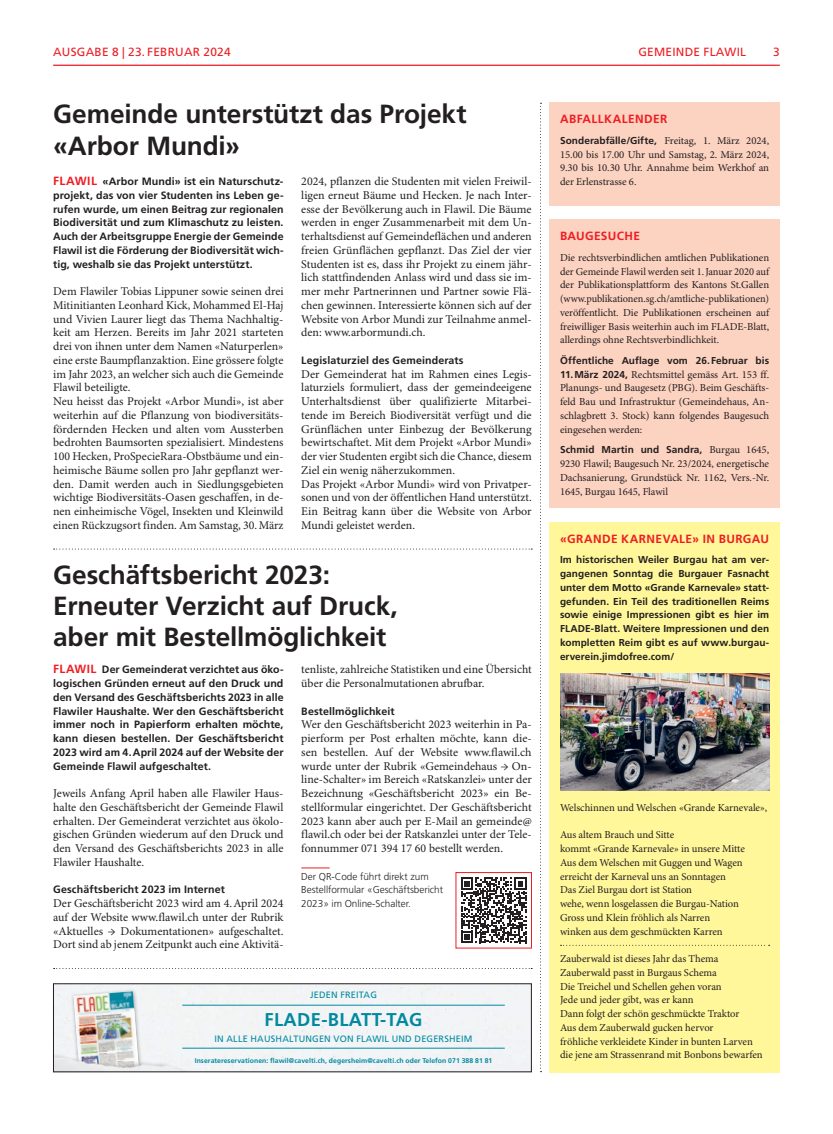
<style>
.page{position:relative;width:833px;height:1134px;background:#fff}
.page>*{position:absolute;margin:0;border:0;box-sizing:border-box;transform-origin:0 0}
.t1{font:700 26.25px/31.2px "Frutiger LT Std";letter-spacing:-.005em;color:#231f20}
.t2{font:700 18.5px "Frutiger LT Std";letter-spacing:.02em;color:#0289a0}
.t3{font:11.88px/13.8px "Minion Pro";color:#231f20;text-align:justify}
.t4{font:700 11.88px "Frutiger LT Std";letter-spacing:.035em;color:#ee1d23}
.t5{font:11.88px "Frutiger LT Std";letter-spacing:.02em;color:#ee1d23}
.t6{font:10.62px/13.8px "Minion Pro";letter-spacing:-.005em;color:#231f20;text-align:justify}
.t7{font:700 10.62px/13.8px "Frutiger LT Std";letter-spacing:.005em;color:#231f20;text-align:justify}
.t8{font:700 10px/13.8px "Frutiger LT Std";letter-spacing:.005em;color:#231f20;text-align:justify}
.t9{font:300 10px/13.8px "Frutiger LT Std";letter-spacing:-.005em;color:#231f20}
.t10{font:9.25px "Frutiger LT Std";letter-spacing:.02em;color:#0289a0}
.t11{font:700 6.88px "Frutiger LT Std";letter-spacing:.01em;color:#0289a0}
.s1{font-size:11.88px;color:#ee1d23}
.s2{font-family:"Minion Pro";font-weight:400;font-size:10.62px}
.s3{font-family:"Frutiger LT Std";font-weight:700;font-size:10px}
</style>
<div class="page">
<hr style="left:53px;top:65px;width:727px;height:1px;background:#ee1d23">
<svg style="left:540px;top:103px;width:1px;height:969px"></svg>
<svg style="left:54px;top:968px;width:478px;height:1px"></svg>
<svg style="left:54px;top:548px;width:478px;height:1px"></svg>
<div style="left:70px;top:988px;width:73px;height:84px;background:#231f20;opacity:.4"></div>
<img style="left:74px;top:991px;width:65px;height:46px">
<img style="left:55px;top:1037px;width:169px;height:33px">
<hr style="left:182px;top:1005px;width:323px;height:1px;background:#0289a0">
<hr style="left:182px;top:1048px;width:323px;height:1px;background:#0289a0">
<div style="left:53px;top:983px;width:478px;height:89px;border:1px solid #231f20"></div>
<svg style="left:301px;top:868px;width:29px;height:1px"></svg>
<div style="left:549px;top:103px;width:231px;height:103px;background:#fcd2c0"></div>
<div style="left:549px;top:219px;width:231px;height:289px;background:#fcd2c0"></div>
<div style="left:549px;top:522px;width:231px;height:550px;background:#fff79a"></div>
<svg style="left:560px;top:945px;width:209px;height:1px"></svg>
<svg style="left:461px;top:877px;width:65px;height:66px"></svg>
<div style="left:455px;top:872px;width:77px;height:76px;border:1px solid #ee1d23"></div>
<img style="left:560px;top:673px;width:209px;height:117px">
<p class="t5" style="left:53px;top:45px;width:18px">AUSGABE</p>
<p class="t5" style="left:112px;top:45px;width:50px">8 | 23. FEBRUAR</p>
<p class="t5" style="left:204px;top:45px;width:29px">2024</p>
<p class="t5" style="left:638px;top:45px;width:109px">GEMEINDE FLAWIL</p>
<p class="t5" style="left:773px;top:45px;width:8px">3</p>
<h1 class="t1" style="left:53px;top:99px;width:415px">Gemeinde unterstützt das Projekt «Arbor Mundi»</h1>
<p class="t7" style="left:53px;top:175px;width:232px"><span class="s1">FLAWIL</span> «Arbor Mundi» ist ein Naturschutz&shy;projekt, das von vier Studenten ins Leben ge&shy;rufen wurde, um einen Beitrag zur regionalen Biodiversität und zum Klimaschutz zu leisten.<br>Auch der Arbeitsgruppe Energie der Gemeinde Flawil ist die Förderung der Biodiversität wich&shy;tig, weshalb sie das Projekt unterstützt.</p>
<p class="t3" style="left:53px;top:285px;width:232px;text-align:left">Dem Flawiler Tobias Lippuner sowie seinen drei Mitinitianten Leonhard Kick, Mohammed El-Haj und Vivien Laurer liegt das Thema Nachhaltig&shy;keit am Herzen. Bereits im Jahr 2021 starteten drei von ihnen unter dem Namen «Naturperlen» eine erste Baumpflanzaktion. Eine grössere folgte im Jahr 2023, an welcher sich auch die Gemeinde Flawil beteiligte.<br>Neu heisst das Projekt «Arbor Mundi», ist aber weiterhin auf die Pflanzung von biodiversitäts&shy;fördernden Hecken und alten vom Aussterben bedrohten Baumsorten spezialisiert. Mindestens 100 Hecken, ProSpecieRara-Obstbäume und ein&shy;heimische Bäume sollen pro Jahr gepflanzt wer&shy;den. Damit werden auch in Siedlungsgebieten wichtige Biodiversitäts-Oasen geschaffen, in de&shy;nen einheimische Vögel, Insekten und Kleinwild einen Rückzugsort finden. Am Samstag, 30.März</p>
<p class="t3" style="left:301px;top:175px;width:232px">2024, pflanzen die Studenten mit vielen Freiwil&shy;ligen erneut Bäume und Hecken. Je nach Inter&shy;esse der Bevölkerung auch in Flawil. Die Bäume werden in enger Zusammenarbeit mit dem Un&shy;terhaltsdienst auf Gemeindeflächen und anderen freien Grünflächen gepflanzt. Das Ziel der vier Studenten ist es, dass ihr Projekt zu einem jähr&shy;lich stattfindenden Anlass wird und dass sie im&shy;mer mehr Partnerinnen und Partner sowie Flä&shy;chen gewinnen. Interessierte können sich auf der Website von Arbor Mundi zur Teilnahme anmel&shy;den: www.arbormundi.ch.</p>
<p class="t7" style="left:301px;top:353px;width:164px">Legislaturziel des Gemeinderats</p>
<p class="t3" style="left:301px;top:367px;width:232px;text-align:left">Der Gemeinderat hat im Rahmen eines Legis&shy;laturziels formuliert, dass der gemeindeeigene Unterhaltsdienst über qualifizierte Mitarbei&shy;tende im Bereich Biodiversität verfügt und die Grünflächen unter Einbezug der Bevölkerung bewirtschaftet. Mit dem Projekt «Arbor Mundi» der vier Studenten ergibt sich die Chance, diesem Ziel ein wenig näherzukommen.<br>Das Projekt «Arbor Mundi» wird von Privatper&shy;sonen und von der öffentlichen Hand unterstützt.<br>Ein Beitrag kann über die Website von Arbor Mundi geleistet werden.</p>
<h1 class="t1" style="left:53px;top:559px;width:346px">Geschäftsbericht 2023:<br>Erneuter Verzicht auf Druck, aber mit Bestellmöglichkeit</h1>
<p class="t7" style="left:53px;top:663px;width:232px"><span class="s1">FLAWIL</span> Der Gemeinderat verzichtet aus öko&shy;logischen Gründen erneut auf den Druck und den Versand des Geschäftsberichts 2023 in alle Flawiler Haushalte. Wer den Geschäftsbericht immer noch in Papierform erhalten möchte, kann diesen bestellen. Der Geschäftsbericht 2023 wird am 4.April 2024 auf der Website der Gemeinde Flawil aufgeschaltet.</p>
<p class="t3" style="left:53px;top:787px;width:232px">Jeweils Anfang April haben alle Flawiler Haus&shy;halte den Geschäftsbericht der Gemeinde Flawil erhalten. Der Gemeinderat verzichtet aus ökolo&shy;gischen Gründen wiederum auf den Druck und den Versand des Geschäftsberichts 2023 in alle Flawiler Haushalte.</p>
<p class="t7" style="left:53px;top:883px;width:173px">Geschäftsbericht 2023 im Internet</p>
<p class="t3" style="left:53px;top:897px;width:232px">Der Geschäftsbericht 2023 wird am 4.April 2024 auf der Website www.flawil.ch unter der Rubrik «Aktuelles → Dokumentationen» aufgeschaltet.<br>Dort sind ab jenem Zeitpunkt auch eine Aktivitä-</p>
<p class="t3" style="left:301px;top:663px;width:232px">tenliste, zahlreiche Statistiken und eine Übersicht über die Personalmutationen abrufbar.</p>
<p class="t7" style="left:301px;top:704px;width:95px">Bestellmöglichkeit</p>
<p class="t3" style="left:301px;top:718px;width:232px">Wer den Geschäftsbericht 2023 weiterhin in Pa&shy;pierform per Post erhalten möchte, kann die&shy;sen bestellen. Auf der Website www.flawil.ch wurde unter der Rubrik «Gemeindehaus → On&shy;line-Schalter» im Bereich «Ratskanzlei» unter der Bezeichnung «Geschäftsbericht 2023» ein Be&shy;stellformular eingerichtet. Der Geschäftsbericht 2023 kann aber auch per E-Mail an gemeinde@ flawil.ch oder bei der Ratskanzlei unter der Tele&shy;fonnummer 071 394 17 60 bestellt werden.</p>
<p class="t9" style="left:301px;top:869px;width:143px">Der QR-Code führt direkt zum<br>Bestellformular «Geschäftsbericht<br>2023» im Online-Schalter.</p>
<p class="t10" style="left:310px;top:989px;width:68px">JEDEN FREITAG</p>
<h2 class="t2" style="left:264px;top:1008px;width:159px">FLADE-BLATT-TAG</h2>
<p class="t10" style="left:214px;top:1033px;width:259px">IN ALLE HAUSHALTUNGEN VON FLAWIL UND DEGERSHEIM</p>
<p class="t11" style="left:195px;top:1056px;width:299px">Inseratereservationen: flawil@cavelti.ch, degersheim@cavelti.ch oder Telefon 071 388 81 81</p>
<p class="t4" style="left:560px;top:112px;width:109px">ABFALLKALENDER</p>
<p class="t8" style="left:560px;top:134px;width:211px">Sonderabfälle/Gifte, <span class="s2">Freitag, 1. März 2024,</span></p>
<p class="t6" style="left:560px;top:148px;width:211px">15.00 bis 17.00 Uhr und Samstag, 2. März 2024, 9.30 bis 10.30 Uhr. Annahme beim Werkhof an der Erlenstrasse 6.</p>
<p class="t4" style="left:560px;top:229px;width:81px">BAUGESUCHE</p>
<p class="t6" style="left:560px;top:251px;width:211px">Die rechtsverbindlichen amtlichen Publikationen der Gemeinde Flawil werden seit 1.Januar 2020 auf der Publikationsplattform des Kantons St.Gallen (www.publikationen.sg.ch/amtliche-publikationen) veröffentlicht. Die Publikationen erscheinen auf freiwilliger Basis weiterhin auch im FLADE-Blatt, allerdings ohne Rechtsverbindlichkeit.</p>
<p class="t8" style="left:560px;top:354px;width:211px">Öffentliche Auflage vom 26.Februar bis</p>
<p class="t6" style="left:560px;top:368px;width:211px"><span class="s3">11.März 2024,</span> Rechtsmittel gemäss Art. 153 ff.<br>Planungs- und Baugesetz (PBG). Beim Geschäfts&shy;feld Bau und Infrastruktur (Gemeindehaus, An&shy;schlagbrett 3. Stock) kann folgendes Baugesuch eingesehen werden:</p>
<p class="t8" style="left:560px;top:443px;width:211px">Schmid Martin und Sandra, <span class="s2">Burgau 1645,</span></p>
<p class="t6" style="left:560px;top:457px;width:211px">9230 Flawil; Baugesuch Nr. 23/2024, energetische Dachsanierung, Grundstück Nr. 1162, Vers.-Nr.<br>1645, Burgau 1645, Flawil</p>
<p class="t4" style="left:560px;top:532px;width:210px">«GRANDE KARNEVALE» IN BURGAU</p>
<p class="t8" style="left:560px;top:553px;width:211px">Im historischen Weiler Burgau hat am ver&shy;gangenen Sonntag die Burgauer Fasnacht unter dem Motto «Grande Karnevale» statt&shy;gefunden. Ein Teil des traditionellen Reims sowie einige Impressionen gibt es hier im FLADE-Blatt. Weitere Impressionen und den kompletten Reim gibt es auf www.burgau&shy;erverein.jimdofree.com/</p>
<p class="t6" style="left:560px;top:801px;width:209px">Welschinnen und Welschen «Grande Karnevale»,</p>
<p class="t6" style="left:560px;top:828px;width:186px;text-align:left">Aus altem Brauch und Sitte<br>kommt «Grande Karnevale» in unsere Mitte Aus dem Welschen mit Guggen und Wagen erreicht der Karneval uns an Sonntagen Das Ziel Burgau dort ist Station<br>wehe, wenn losgelassen die Burgau-Nation Gross und Klein fröhlich als Narren<br>winken aus dem geschmückten Karren</p>
<p class="t6" style="left:560px;top:952px;width:204px;text-align:left">Zauberwald ist dieses Jahr das Thema Zauberwald passt in Burgaus Schema<br>Die Treichel und Schellen gehen voran<br>Jede und jeder gibt, was er kann<br>Dann folgt der schön geschmückte Traktor<br>Aus dem Zauberwald gucken hervor<br>fröhliche verkleidete Kinder in bunten Larven die jene am Strassenrand mit Bonbons bewarfen</p>
</div>
